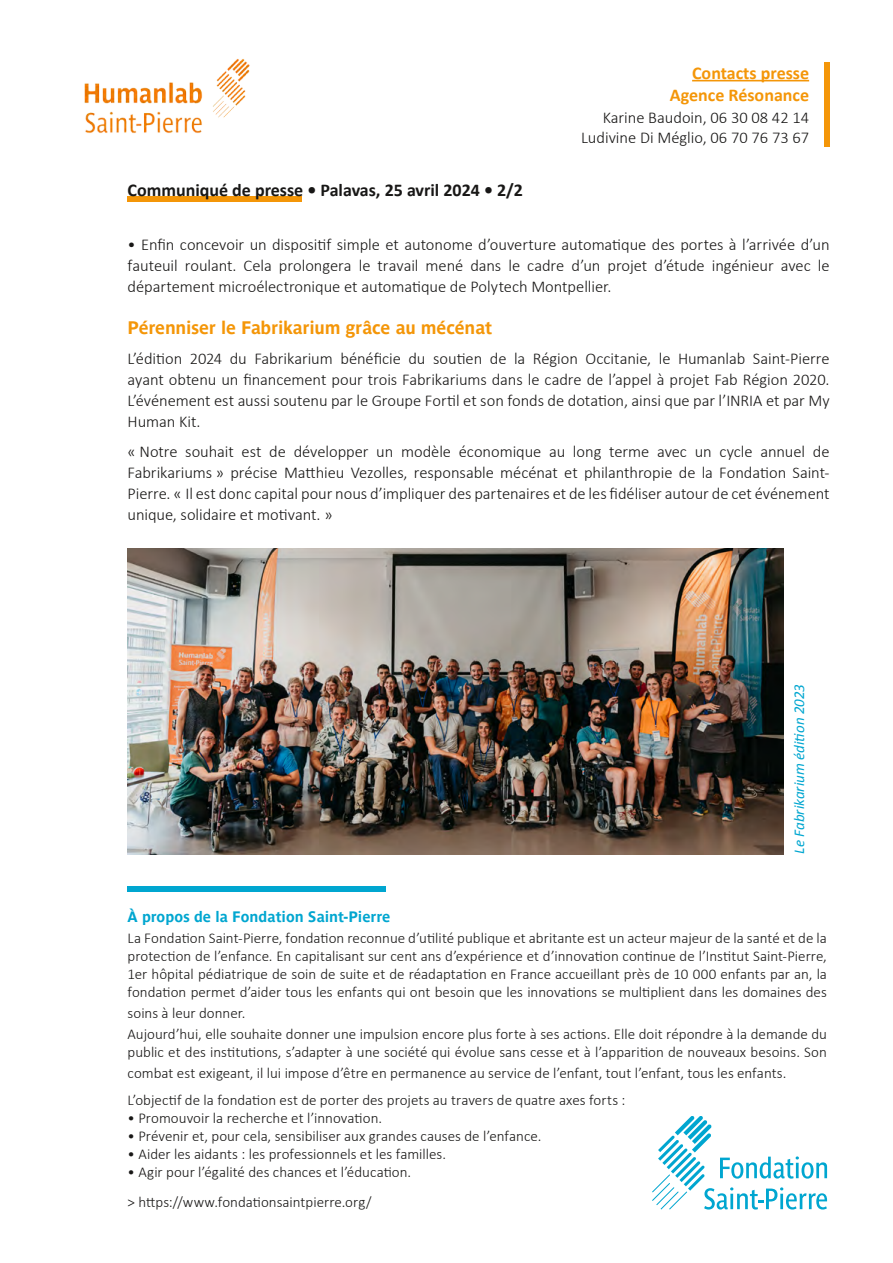
<style>
.page{position:relative;width:893px;height:1263px;background:#fff}
.page>*{position:absolute;margin:0;border:0;box-sizing:border-box;transform-origin:0 0}
.t1{font:700 18px "Calibri";color:#181716}
.t2{font:700 18px "Parisine";letter-spacing:-.015em;color:#f49608}
.t3{font:700 18px/21.6px "Calibri";color:#f49608;text-align:right}
.t4{font:300 16.5px/21px "Calibri";color:#181716;text-align:justify}
.t5{font:300 15px/18px "Calibri";color:#181716}
.t6{font:700 15px "Parisine";letter-spacing:-.005em;color:#00a6d0}
.t7{font:italic 15px "Calibri";color:#00a6d0}
</style>
<div class="page">
<div style="left:824px;top:62px;width:5px;height:85px;background:#f49608"></div>
<hr style="left:692px;top:80px;width:117px;height:1px;background:#f49608">
<div style="left:128px;top:196px;width:174px;height:5px;background:#f49608"></div>
<div style="left:128px;top:887px;width:258px;height:5px;background:#00a6d0"></div>
<svg style="left:652px;top:1116px;width:175px;height:93px"></svg>
<img style="left:84px;top:58px;width:166px;height:76px">
<img style="left:128px;top:549px;width:656px;height:306px">
<p class="t3" style="left:670px;top:62px;width:141px">Contacts presse<br>Agence Résonance</p>
<p class="t4" style="left:581px;top:107px;width:230px;line-height:19.8px;text-align:right">Karine Baudoin, 06 30 08 42 14<br>Ludivine Di Méglio, 06 70 76 73 67</p>
<p class="t1" style="left:128px;top:179px;width:397px">Communiqué de presse • Palavas, 25 avril 2024 • 2/2</p>
<p class="t4" style="left:128px;top:233px;width:703px">• Enfin concevoir un dispositif simple et autonome d’ouverture automatique des portes à l’arrivée d’un fauteuil roulant. Cela prolongera le travail mené dans le cadre d’un projet d’étude ingénieur avec le département microélectronique et automatique de Polytech Montpellier.</p>
<p class="t2" style="left:128px;top:317px;width:366px">Pérenniser le Fabrikarium grâce au mécénat</p>
<p class="t4" style="left:128px;top:347px;width:704px">L’édition 2024 du Fabrikarium bénéficie du soutien de la Région Occitanie, le Humanlab Saint-Pierre ayant obtenu un financement pour trois Fabrikariums dans le cadre de l’appel à projet Fab Région 2020.<br>L’événement est aussi soutenu par le Groupe Fortil et son fonds de dotation, ainsi que par l’INRIA et par My Human Kit.</p>
<p class="t4" style="left:128px;top:440px;width:703px">« Notre souhait est de développer un modèle économique au long terme avec un cycle annuel de Fabrikariums » précise Matthieu Vezolles, responsable mécénat et philanthropie de la Fondation Saint-Pierre. « Il est donc capital pour nous d’impliquer des partenaires et de les fidéliser autour de cet événement unique, solidaire et motivant. »</p>
<p class="t7" style="left:789px;top:854px;width:171px;rotate:-90deg">Le Fabrikarium édition 2023</p>
<p class="t6" style="left:128px;top:908px;width:265px">À propos de la Fondation Saint-Pierre</p>
<p class="t5" style="left:128px;top:928px;width:701px;text-align:justify">La Fondation Saint-Pierre, fondation reconnue d’utilité publique et abritante est un acteur majeur de la santé et de la protection de l’enfance. En capitalisant sur cent ans d’expérience et d’innovation continue de l’Institut Saint-Pierre, 1er hôpital pédiatrique de soin de suite et de réadaptation en France accueillant près de 10 000 enfants par an, la fondation permet d’aider tous les enfants qui ont besoin que les innovations se multiplient dans les domaines des</p>
<p class="t5" style="left:128px;top:1001px;width:701px;line-height:21px">soins à leur donner.<br>Aujourd’hui, elle souhaite donner une impulsion encore plus forte à ses actions. Elle doit répondre à la demande du</p>
<p class="t5" style="left:128px;top:1040px;width:701px;line-height:21px">public et des institutions, s’adapter à une société qui évolue sans cesse et à l’apparition de nouveaux besoins. Son combat est exigeant, il lui impose d’être en permanence au service de l’enfant, tout l’enfant, tous les enfants.</p>
<p class="t5" style="left:128px;top:1090px;width:499px">L’objectif de la fondation est de porter des projets au travers de quatre axes forts :</p>
<p class="t5" style="left:128px;top:1108px;width:256px">• Promouvoir la recherche et l’innovation.</p>
<p class="t5" style="left:128px;top:1126px;width:415px">• Prévenir et, pour cela, sensibiliser aux grandes causes de l’enfance.</p>
<p class="t5" style="left:128px;top:1144px;width:320px">• Aider les aidants : les professionnels et les familles.</p>
<p class="t5" style="left:128px;top:1156px;width:285px;line-height:30px">• Agir pour l’égalité des chances et l’éducation. &gt; https://www.fondationsaintpierre.org/</p>
</div>
